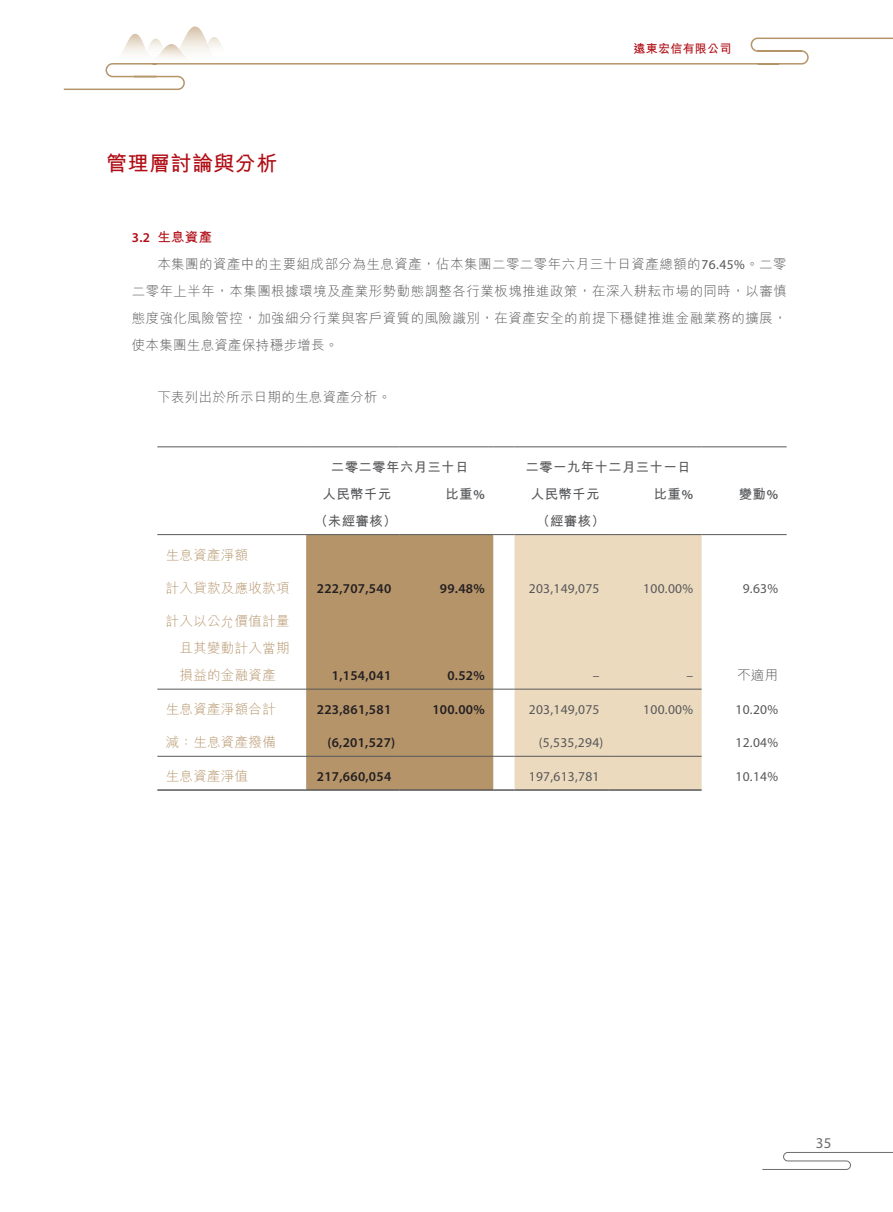
<style>
.page{position:relative;width:893px;height:1212px;background:#fff}
.page>*{position:absolute;margin:0;border:0;box-sizing:border-box;transform-origin:0 0}
.t1{font:700 21px "M Hei HK";letter-spacing:.02em;color:#b00d15}
.t2{font:15px "Myriad Pro";color:#6c6d70}
.t3{font:300 13.5px "M Hei HK";letter-spacing:.035em;color:#57585a}
.t4{font:13.5px "Myriad Pro";letter-spacing:.02em;color:#57585a}
.t5{font:600 13.5px "Myriad Pro";letter-spacing:.02em;color:#231f20}
.t6{font:300 13.5px/27px "M Hei HK";letter-spacing:.02em;color:#b5946a;text-align:justify}
.t7{font:700 13.5px "M Hei HK";letter-spacing:.02em;color:#57585a}
.t8{font:700 13.5px "M Hei HK";color:#b00d15}
.t9{font:700 12px "M Hei HK";letter-spacing:.02em;color:#b00d15}
.s1{font-family:"Myriad Pro";font-weight:600}
.s2{font-family:"Myriad Pro";font-weight:400}
</style>
<div class="page">
<img style="left:185px;top:26px;width:20px;height:11px">
<img style="left:130px;top:34px;width:10px;height:3px">
<svg style="left:63px;top:37px;width:830px;height:53px"></svg>
<svg style="left:762px;top:1152px;width:131px;height:18px"></svg>
<svg style="left:306px;top:535px;width:187px;height:254px;background:#b5946b"></svg>
<div style="left:514px;top:535px;width:188px;height:254px;background:#ecdabe"></div>
<hr style="left:157px;top:689px;width:149px;height:1px;background:#57585a">
<hr style="left:306px;top:689px;width:94px;height:1px;background:#57585a">
<hr style="left:400px;top:689px;width:93px;height:1px;background:#57585a">
<svg style="left:493px;top:689px;width:21px;height:1px"></svg>
<hr style="left:514px;top:689px;width:94px;height:1px;background:#57585a">
<hr style="left:608px;top:689px;width:94px;height:1px;background:#57585a">
<hr style="left:157px;top:756px;width:149px;height:1px;background:#57585a">
<hr style="left:306px;top:756px;width:94px;height:1px;background:#57585a">
<hr style="left:400px;top:756px;width:93px;height:1px;background:#57585a">
<svg style="left:493px;top:756px;width:21px;height:1px"></svg>
<hr style="left:514px;top:756px;width:94px;height:1px;background:#57585a">
<hr style="left:608px;top:756px;width:94px;height:1px;background:#57585a">
<hr style="left:157px;top:789px;width:149px;height:2px;background:#57585a">
<hr style="left:306px;top:789px;width:94px;height:2px;background:#57585a">
<hr style="left:400px;top:789px;width:93px;height:2px;background:#57585a">
<hr style="left:493px;top:789px;width:21px;height:2px;background:#57585a">
<hr style="left:514px;top:789px;width:94px;height:2px;background:#57585a">
<hr style="left:608px;top:789px;width:94px;height:2px;background:#57585a">
<hr style="left:157px;top:446px;width:149px;height:1px;background:#57585a">
<hr style="left:306px;top:446px;width:94px;height:1px;background:#57585a">
<hr style="left:400px;top:446px;width:93px;height:1px;background:#57585a">
<svg style="left:493px;top:446px;width:21px;height:1px"></svg>
<hr style="left:514px;top:446px;width:94px;height:1px;background:#57585a">
<hr style="left:608px;top:446px;width:94px;height:1px;background:#57585a">
<hr style="left:702px;top:446px;width:85px;height:1px;background:#57585a">
<hr style="left:157px;top:534px;width:149px;height:1px;background:#57585a">
<hr style="left:306px;top:534px;width:94px;height:1px;background:#57585a">
<hr style="left:400px;top:534px;width:93px;height:1px;background:#57585a">
<svg style="left:493px;top:534px;width:21px;height:1px"></svg>
<hr style="left:514px;top:534px;width:94px;height:1px;background:#57585a">
<hr style="left:608px;top:534px;width:94px;height:1px;background:#57585a">
<hr style="left:702px;top:534px;width:85px;height:1px;background:#57585a">
<h1 class="t1" style="left:106px;top:148px;width:173px">管理層討論與分析</h1>
<p class="t9" style="left:634px;top:40px;width:99px">遠東宏信有限公司</p>
<p class="t8" style="left:132px;top:227px;width:82px"><span class="s1">3.2</span> 生息資產</p>
<p class="t3" style="left:157px;top:254px;width:631px">本集團的資產中的主要組成部分為生息資產，佔本集團二零二零年六月三十日資產總額的<span class="s2">76.45%</span>。二零</p>
<p class="t3" style="left:132px;top:281px;width:656px">二零年上半年，本集團根據環境及產業形勢動態調整各行業板塊推進政策，在深入耕耘市場的同時，以審慎</p>
<p class="t3" style="left:132px;top:308px;width:656px">態度強化風險管控，加強細分行業與客戶資質的風險識別，在資產安全的前提下穩健推進金融業務的擴展，</p>
<p class="t3" style="left:132px;top:335px;width:208px">使本集團生息資產保持穩步增長。</p>
<p class="t3" style="left:157px;top:388px;width:236px">下表列出於所示日期的生息資產分析。</p>
<p class="t7" style="left:331px;top:457px;width:139px">二零二零年六月三十日</p>
<p class="t7" style="left:525px;top:457px;width:167px">二零一九年十二月三十一日</p>
<p class="t7" style="left:323px;top:484px;width:70px">人民幣千元</p>
<p class="t7" style="left:445px;top:484px;width:41px">比重<span class="s1">%</span></p>
<p class="t7" style="left:531px;top:484px;width:70px">人民幣千元</p>
<p class="t7" style="left:654px;top:484px;width:41px">比重<span class="s1">%</span></p>
<p class="t7" style="left:739px;top:484px;width:41px">變動<span class="s1">%</span></p>
<p class="t7" style="left:314px;top:511px;width:84px">（未經審核）</p>
<p class="t7" style="left:536px;top:511px;width:70px">（經審核）</p>
<p class="t6" style="left:166px;top:540px;width:84px">生息資產淨額</p>
<p class="t6" style="left:166px;top:574px;width:125px">計入貸款及應收款項</p>
<p class="t5" style="left:317px;top:580px;width:76px">222,707,540</p>
<p class="t5" style="left:440px;top:580px;width:46px">99.48%</p>
<p class="t4" style="left:529px;top:580px;width:72px">203,149,075</p>
<p class="t4" style="left:643px;top:580px;width:51px">100.00%</p>
<p class="t4" style="left:743px;top:580px;width:37px">9.63%</p>
<p class="t6" style="left:180px;top:607px;width:111px;text-indent:-14px">計入以公允價值計量且其變動計入當期損益的金融資產</p>
<p class="t5" style="left:332px;top:667px;width:61px">1,154,041</p>
<p class="t5" style="left:447px;top:667px;width:39px">0.52%</p>
<p class="t4" style="left:593px;top:667px;width:8px">–</p>
<p class="t4" style="left:686px;top:667px;width:8px">–</p>
<p class="t3" style="left:737px;top:666px;width:43px">不適用</p>
<p class="t6" style="left:166px;top:695px;width:111px">生息資產淨額合計</p>
<p class="t5" style="left:317px;top:701px;width:76px">223,861,581</p>
<p class="t5" style="left:432px;top:701px;width:54px">100.00%</p>
<p class="t4" style="left:529px;top:701px;width:72px">203,149,075</p>
<p class="t4" style="left:643px;top:701px;width:51px">100.00%</p>
<p class="t4" style="left:735px;top:701px;width:44px">10.20%</p>
<p class="t6" style="left:166px;top:728px;width:111px">減：生息資產撥備</p>
<p class="t5" style="left:327px;top:734px;width:69px">(6,201,527)</p>
<p class="t4" style="left:539px;top:734px;width:66px">(5,535,294)</p>
<p class="t4" style="left:735px;top:734px;width:44px">12.04%</p>
<p class="t6" style="left:166px;top:762px;width:84px">生息資產淨值</p>
<p class="t5" style="left:317px;top:768px;width:76px">217,660,054</p>
<p class="t4" style="left:529px;top:768px;width:72px">197,613,781</p>
<p class="t4" style="left:735px;top:768px;width:44px">10.14%</p>
<p class="t2" style="left:816px;top:1134px;width:17px">35</p>
</div>
